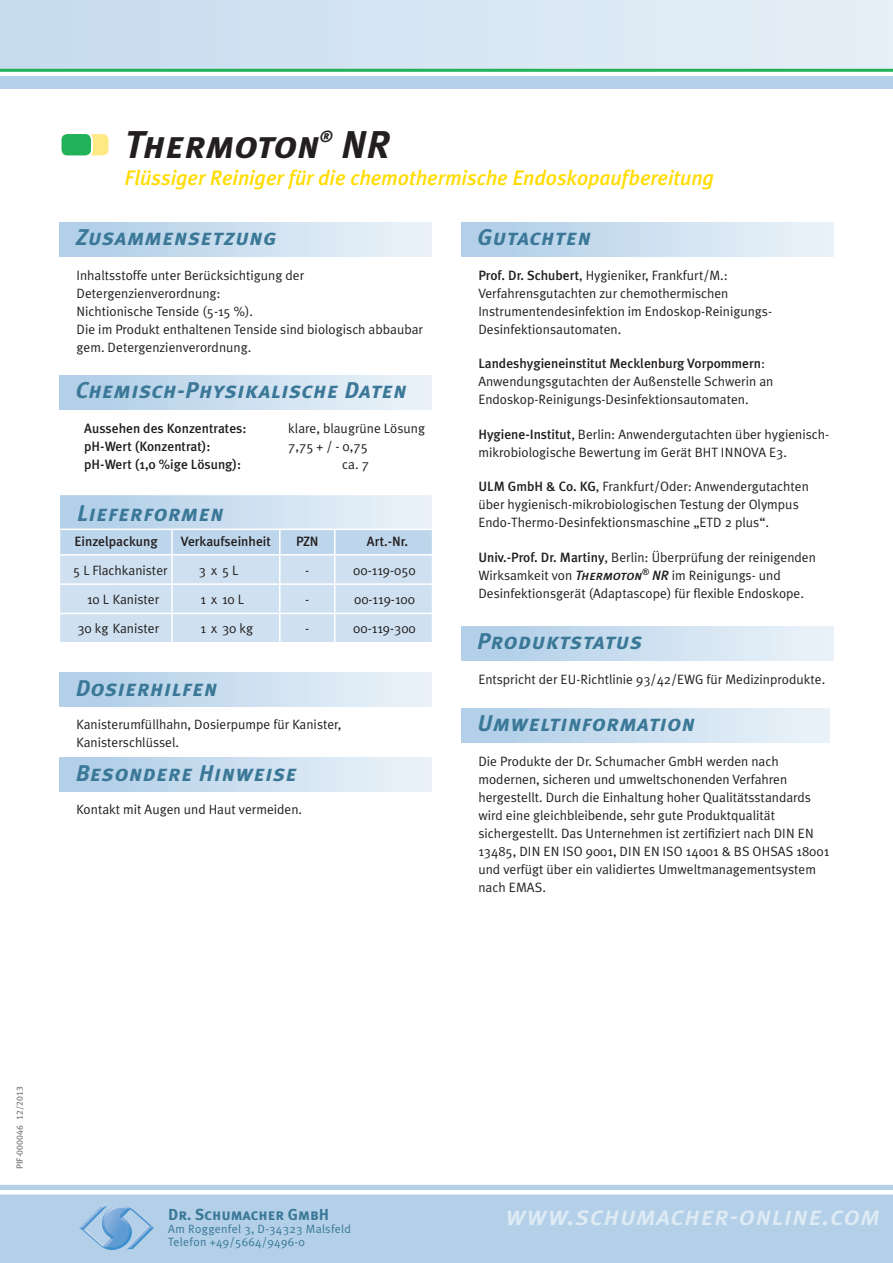
<style>
.page{position:relative;width:893px;height:1263px;background:#fff}
.page>*{position:absolute;margin:0;border:0;box-sizing:border-box;transform-origin:0 0}
.t1{font:italic 38.7px "Meta Plus Bold Caps";color:#231f20}
.t2{font:italic 27px "Meta Plus Medium Caps";letter-spacing:.025em;color:#deebf5}
.t3{font:italic 22.8px "Meta Plus Bold Caps";letter-spacing:.025em;color:#3b7898}
.t4{font:italic 500 21px "Meta Plus";letter-spacing:-.005em;color:#ffdc01}
.t5{font:15.9px "Meta Plus Bold Caps";color:#3b7898}
.t6{font:italic 15.9px "Meta Plus Bold Caps";color:#231f20}
.t7{font:13.5px/18px "Meta Plus Normal";color:#231f20}
.t8{font:500 13.5px "Meta Plus";color:#231f20}
.t9{font:12px/13.4px "Meta Plus Normal";letter-spacing:.025em;color:#3b7898}
.t10{font:9px "Meta Plus Medium Caps";color:#808285}
.s1{font-family:"Meta Plus";font-weight:500}
.s2{font-family:"Meta Plus Normal";font-weight:400}
.s3{font-family:"Meta Plus Medium Caps";font-style:italic}
</style>
<div class="page">
<div style="left:0;top:0;width:893px;height:69px;background:linear-gradient(to right,#c5dbee,#e7f0f7)"></div>
<hr style="left:0;top:69px;width:893px;height:3px;background:#21b259">
<div style="left:0;top:76px;width:893px;height:13px;background:#b3d0e8"></div>
<div style="left:0;top:1185px;width:893px;height:78px;background:#b3d0e8"></div>
<hr style="left:0;top:1191px;width:893px;height:3px;background:#fff">
<img style="left:79px;top:1205px;width:75px;height:45px">
<div style="left:508px;top:1210px;width:371px;height:15px;background:#b3d0e8"></div>
<div style="left:60px;top:757px;width:372px;height:34px;background:linear-gradient(to right,#aecde7,#ecf3f9)"></div>
<div style="left:60px;top:375px;width:372px;height:34px;background:linear-gradient(to right,#aecde7,#ecf3f9)"></div>
<div style="left:60px;top:222px;width:372px;height:34px;background:linear-gradient(to right,#aecde7,#ecf3f9)"></div>
<div style="left:461px;top:222px;width:372px;height:34px;background:linear-gradient(to right,#aecde7,#ecf3f9)"></div>
<div style="left:60px;top:673px;width:372px;height:34px;background:linear-gradient(to right,#aecde7,#ecf3f9)"></div>
<div style="left:78px;top:133px;width:31px;height:23px;background:#ffe982;border-radius:7px"></div>
<div style="left:77px;top:132px;width:33px;height:25px;border:2px solid #fff;border-radius:7px"></div>
<div style="left:61px;top:133px;width:31px;height:23px;background:#21b259;border-radius:7px"></div>
<div style="left:60px;top:132px;width:33px;height:25px;border:2px solid #fff;border-radius:7px"></div>
<div style="left:461px;top:626px;width:372px;height:34px;background:linear-gradient(to right,#aecde7,#ecf3f9)"></div>
<div style="left:60px;top:494px;width:372px;height:35px;background:linear-gradient(to right,#aecde7,#ecf3f9)"></div>
<hr style="left:60px;top:494px;width:53px;height:1px;background:#fff">
<hr style="left:113px;top:494px;width:59px;height:1px;background:#fff">
<hr style="left:172px;top:494px;width:34px;height:1px;background:#fff">
<svg style="left:206px;top:494px;width:16px;height:1px"></svg>
<hr style="left:222px;top:494px;width:58px;height:1px;background:#fff">
<hr style="left:280px;top:494px;width:55px;height:1px;background:#fff">
<hr style="left:335px;top:494px;width:97px;height:1px;background:#fff">
<svg style="left:60px;top:529px;width:372px;height:113px;background:#cee0f0"></svg>
<div style="left:461px;top:708px;width:368px;height:34px;background:linear-gradient(to right,#adcde7,#ecf3f9)"></div>
<h1 class="t1" style="left:125px;top:122px;width:197px">Thermoton</h1>
<p class="t6" style="left:320px;top:127px;width:14px">®</p>
<h1 class="t1" style="left:341px;top:122px;width:50px">NR</h1>
<h3 class="t4" style="left:125px;top:165px;width:591px">Flüssiger Reiniger für die chemothermische Endoskopaufbereitung</h3>
<h3 class="t3" style="left:76px;top:224px;width:202px">Zusammensetzung</h3>
<h3 class="t3" style="left:477px;top:224px;width:115px">Gutachten</h3>
<p class="t7" style="left:77px;top:266px;width:348px">Inhaltsstoffe unter Berücksichtigung der Detergenzienverordnung:<br>Nichtionische Tenside (5-15 %).<br>Die im Produkt enthaltenen Tenside sind biologisch abbaubar gem. Detergenzienverordnung.</p>
<h3 class="t3" style="left:76px;top:377px;width:333px">Chemisch-Physikalische Daten</h3>
<p class="t8" style="left:84px;top:420px;width:164px">Aussehen des Konzentrates:</p>
<p class="t7" style="left:288px;top:419px;width:138px">klare, blaugrüne Lösung</p>
<p class="t8" style="left:84px;top:438px;width:128px">pH-Wert (Konzentrat):</p>
<p class="t7" style="left:288px;top:437px;width:81px">7,75 + / - 0,75</p>
<p class="t8" style="left:84px;top:456px;width:158px">pH-Wert (1,0 %ige Lösung):</p>
<p class="t7" style="left:342px;top:455px;width:28px">ca. 7</p>
<h3 class="t3" style="left:77px;top:500px;width:148px">Lieferformen</h3>
<p class="t8" style="left:74px;top:533px;width:85px">Einzelpackung</p>
<p class="t8" style="left:181px;top:533px;width:91px">Verkaufseinheit</p>
<p class="t8" style="left:296px;top:533px;width:24px">PZN</p>
<p class="t8" style="left:367px;top:533px;width:43px">Art.-Nr.</p>
<p class="t7" style="left:73px;top:561px;width:96px">5 L Flachkanister</p>
<p class="t7" style="left:199px;top:561px;width:41px">3x5 L</p>
<p class="t7" style="left:305px;top:561px;width:6px">-</p>
<p class="t7" style="left:353px;top:561px;width:64px">00-119-050</p>
<p class="t7" style="left:87px;top:590px;width:74px">10 L Kanister</p>
<p class="t7" style="left:201px;top:590px;width:45px">1x10 L</p>
<p class="t7" style="left:305px;top:590px;width:6px">-</p>
<p class="t7" style="left:354px;top:590px;width:62px">00-119-100</p>
<p class="t7" style="left:77px;top:619px;width:83px">30 kg Kanister</p>
<p class="t7" style="left:201px;top:619px;width:54px">1 x 30 kg</p>
<p class="t7" style="left:305px;top:619px;width:6px">-</p>
<p class="t7" style="left:353px;top:619px;width:64px">00-119-300</p>
<h3 class="t3" style="left:76px;top:675px;width:143px">Dosierhilfen</h3>
<p class="t7" style="left:77px;top:715px;width:266px">Kanisterumfüllhahn, Dosierpumpe für Kanister,<br>Kanisterschlüssel.</p>
<h3 class="t3" style="left:76px;top:759px;width:223px">Besondere Hinweise</h3>
<p class="t7" style="left:77px;top:800px;width:227px">Kontakt mit Augen und Haut vermeiden.</p>
<p class="t7" style="left:478px;top:266px;width:295px"><span class="s1">Prof. Dr. Schubert</span>, Hygieniker, Frankfurt/M.:<br>Verfahrensgutachten zur chemothermischen Instrumentendesinfektion im Endoskop-Reinigungs-Desinfektionsautomaten.</p>
<p class="t8" style="left:478px;top:356px;width:288px">Landeshygieneinstitut Mecklenburg Vorpommern<span class="s2">:</span></p>
<p class="t7" style="left:478px;top:372px;width:296px">Anwendungsgutachten der Außenstelle Schwerin an<br>Endoskop-Reinigungs-Desinfektionsautomaten.</p>
<p class="t7" style="left:478px;top:425px;width:352px"><span class="s1">Hygiene-Institut</span>, Berlin: Anwendergutachten über hygienisch&shy;mikrobiologische Bewertung im Gerät BHT INNOVA E3.</p>
<p class="t7" style="left:478px;top:477px;width:332px"><span class="s1">ULM GmbH &amp; Co. KG</span>, Frankfurt/Oder: Anwendergutachten über hygienisch-mikrobiologischen Testung der Olympus<br>Endo-Thermo-Desinfektionsmaschine „ETD 2 plus“.</p>
<p class="t7" style="left:478px;top:548px;width:339px"><span class="s1">Univ.-Prof. Dr. Martiny</span>, Berlin: Überprüfung der reinigenden<br>Wirksamkeit von <span class="s3">Thermoton</span><sup>®</sup> <span class="s3">NR</span> im Reinigungs- und<br>Desinfektionsgerät (Adaptascope) für flexible Endoskope.</p>
<h3 class="t3" style="left:477px;top:628px;width:166px">Produktstatus</h3>
<p class="t7" style="left:478px;top:670px;width:348px">Entspricht der EU-Richtlinie 93/42/EWG für Medizinprodukte.</p>
<h3 class="t3" style="left:477px;top:710px;width:219px">Umweltinformation</h3>
<p class="t7" style="left:478px;top:752px;width:352px">Die Produkte der Dr. Schumacher GmbH werden nach modernen, sicheren und umweltschonenden Verfahren hergestellt. Durch die Einhaltung hoher Qualitätsstandards wird eine gleichbleibende, sehr gute Produktqualität sichergestellt. Das Unternehmen ist zertifiziert nach DIN EN 13485, DIN EN ISO 9001, DIN EN ISO 14001 &amp; BS OHSAS 18001 und verfügt über ein validiertes Umweltmanagementsystem nach EMAS.</p>
<p class="t10" style="left:15px;top:1169px;width:84px;rotate:-90deg">PIF-000046 12/2013</p>
<p class="t5" style="left:168px;top:1205px;width:162px">Dr. Schumacher GmbH</p>
<p class="t9" style="left:168px;top:1222px;width:184px">Am Roggenfel 3, D-34323 Malsfeld<br>Telefon +49/5664/9496-0</p>
<h2 class="t2" style="left:505px;top:1200px;width:376px">www.schumacher-online.com</h2>
</div>
